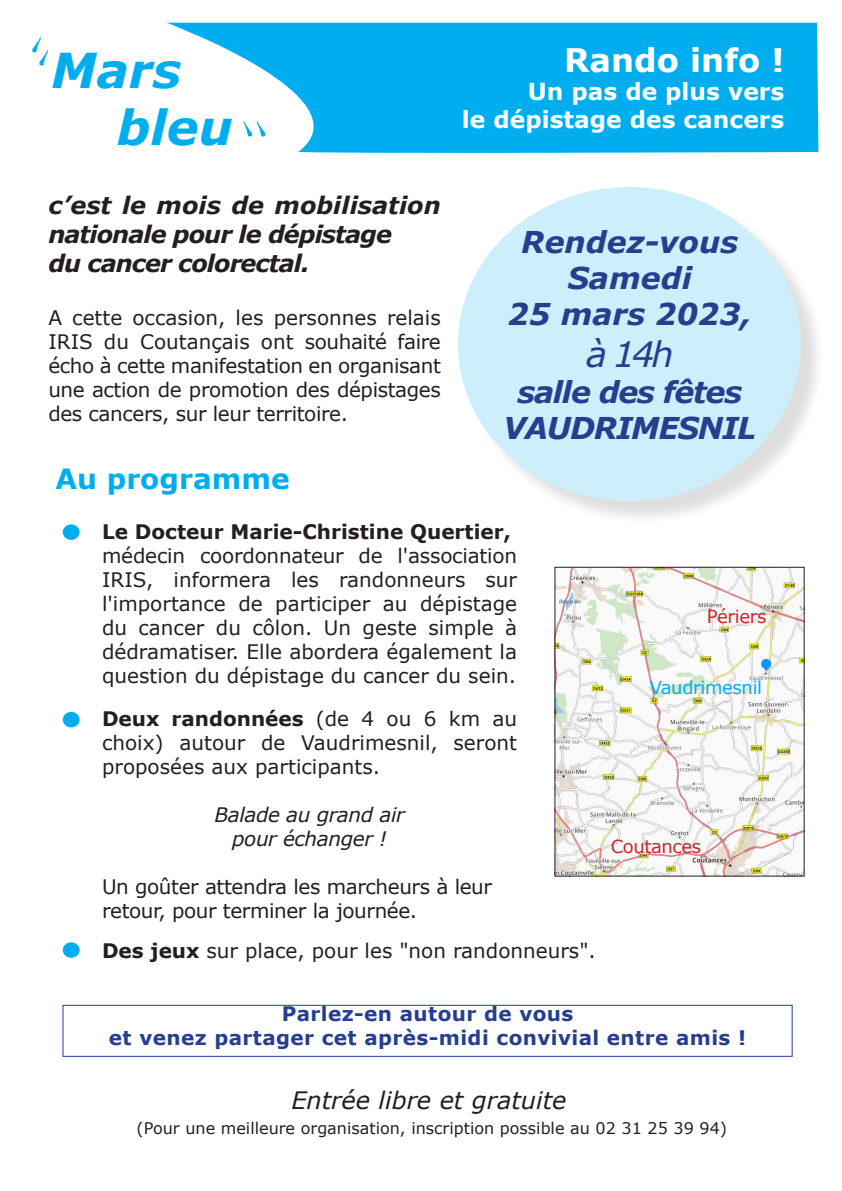
<style>
.page{position:relative;width:842px;height:1191px;background:#fff}
.page>*{position:absolute;margin:0;border:0;box-sizing:border-box;transform-origin:0 0}
.t1{font:72px "Bradley Hand ITC";color:#00aeef}
.t2{font:italic 700 48px "Verdana";color:#00aeef}
.t3{font:italic 35px "Verdana";color:#253f8e}
.t4{font:700 32.4px "Verdana";color:#fff}
.t5{font:italic 700 30px "Verdana";letter-spacing:-.04em;color:#253f8e}
.t6{font:italic 700 30px "Verdana";color:#253f8e}
.t7{font:700 28px "Verdana";color:#00aeef}
.t8{font:italic 700 24px/28.8px "Verdana";letter-spacing:-.04em;color:#231f20}
.t9{font:italic 24px "Verdana";color:#231f20}
.t10{font:700 23.4px "Verdana";color:#fff}
.t11{font:20px/24px "Verdana";color:#231f20;text-align:justify}
.t12{font:700 20px "Verdana";letter-spacing:.02em;color:#253f8e}
.t13{font:20px/24px "Verdana";letter-spacing:-.02em;color:#231f20}
.t14{font:700 20px "Verdana";color:#231f20}
.t15{font:italic 20px "Verdana";letter-spacing:-.02em;color:#231f20}
.t16{font:18px "Verdana";letter-spacing:-.025em;color:#d1232a}
.t17{font:18px "Verdana";letter-spacing:-.02em;color:#00aeef}
.t18{font:16px "Verdana";color:#231f20}
.s1{font-weight:700}
</style>
<div class="page">
<svg style="left:167px;top:23px;width:651px;height:130px;fill:#00aeef"></svg>
<div style="left:461px;top:190px;width:365px;height:335px;background:#231f20;opacity:.75"></div>
<div style="left:458px;top:187px;width:343px;height:314px;background:#cdeffb;border-radius:50%"></div>
<div style="left:63px;top:1005px;width:729px;height:51px;border:1px solid #253f8e"></div>
<div style="left:63px;top:524px;width:17px;height:16px;background:#00aeef;border-radius:50%"></div>
<div style="left:63px;top:712px;width:17px;height:15px;background:#00aeef;border-radius:50%"></div>
<img style="left:557px;top:569px;width:245px;height:305px">
<div style="left:63px;top:942px;width:17px;height:15px;background:#00aeef;border-radius:50%"></div>
<svg style="left:244px;top:121px;width:21px;height:15px"></svg>
<p class="t1" style="left:26px;top:12px;width:18px">‘</p>
<p class="t1" style="left:34px;top:25px;width:18px">‘</p>
<p class="t2" style="left:51px;top:36px;width:131px">Mars</p>
<p class="t2" style="left:117px;top:94px;width:118px">bleu</p>
<p class="t8" style="left:48px;top:191px;width:394px">c’est le mois de mobilisation nationale pour le dépistage</p>
<p class="t8" style="left:48px;top:248px;width:263px">du cancer colorectal.</p>
<p class="t11" style="left:48px;top:305px;width:394px">A cette occasion, les personnes relais IRIS du Coutançais ont souhaité faire écho à cette manifestation en organisant une action de promotion des dépistages des cancers, sur leur territoire.</p>
<p class="t4" style="left:564px;top:37px;width:222px">Rando info !</p>
<p class="t10" style="left:528px;top:75px;width:258px">Un pas de plus vers</p>
<p class="t10" style="left:462px;top:103px;width:324px">le dépistage des cancers</p>
<p class="t6" style="left:521px;top:221px;width:219px">Rendez-vous</p>
<p class="t5" style="left:568px;top:257px;width:126px">Samedi</p>
<p class="t6" style="left:508px;top:293px;width:245px">25 mars 2023,</p>
<p class="t3" style="left:586px;top:330px;width:89px">à 14h</p>
<p class="t5" style="left:517px;top:371px;width:226px">salle des fêtes</p>
<p class="t5" style="left:503px;top:407px;width:255px">VAUDRIMESNIL</p>
<p class="t7" style="left:56px;top:459px;width:236px">Au programme</p>
<p class="t14" style="left:102px;top:517px;width:410px">Le Docteur Marie-Christine Quertier,</p>
<p class="t11" style="left:102px;top:543px;width:417px">médecin coordonnateur de l'association IRIS, informera les randonneurs sur l'importance de participer au dépistage du cancer du côlon. Un geste simple à dédramatiser. Elle abordera également la question du dépistage du cancer du sein.</p>
<p class="t11" style="left:102px;top:706px;width:417px"><span class="s1">Deux randonnées</span> (de 4 ou 6 km au choix) autour de Vaudrimesnil, seront proposées aux participants.</p>
<p class="t15" style="left:214px;top:801px;width:192px">Balade au grand air</p>
<p class="t15" style="left:232px;top:825px;width:156px">pour échanger !</p>
<p class="t13" style="left:102px;top:874px;width:392px">Un goûter attendra les marcheurs à leur retour, pour terminer la journée.</p>
<p class="t11" style="left:102px;top:938px;width:495px"><span class="s1">Des jeux</span> sur place, pour les "non randonneurs".</p>
<p class="t16" style="left:707px;top:604px;width:61px">Périers</p>
<p class="t17" style="left:650px;top:675px;width:114px">Vaudrimesnil</p>
<p class="t16" style="left:611px;top:833px;width:92px">Coutances</p>
<p class="t12" style="left:282px;top:999px;width:293px">Parlez-en autour de vous</p>
<p class="t12" style="left:109px;top:1023px;width:639px">et venez partager cet après-midi convivial entre amis !</p>
<p class="t9" style="left:291px;top:1084px;width:277px">Entrée libre et gratuite</p>
<p class="t18" style="left:137px;top:1117px;width:592px">(Pour une meilleure organisation, inscription possible au 02 31 25 39 94)</p>
</div>
